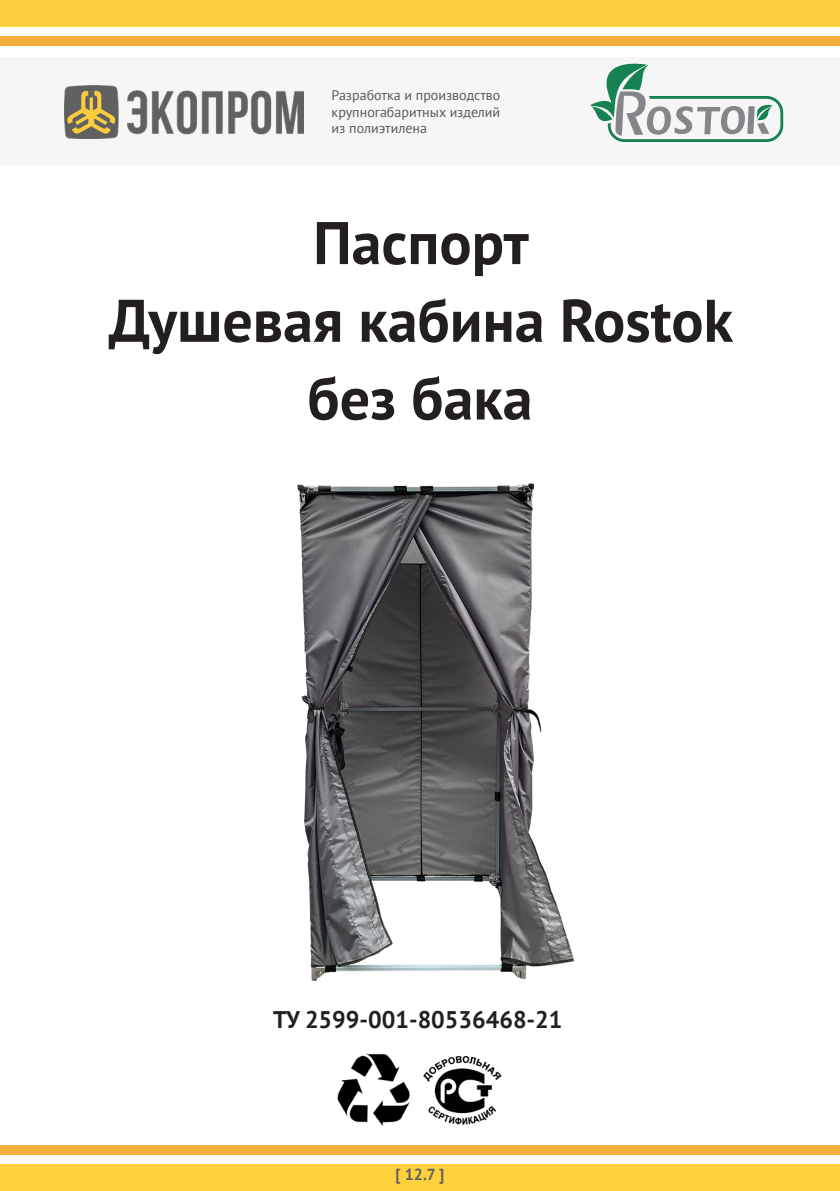
<style>
.page{position:relative;width:840px;height:1191px;background:#fff}
.page>*{position:absolute;margin:0;border:0;box-sizing:border-box;transform-origin:0 0}
.Титульный_заголовок{font:700 60px "PT Sans";color:#231f20}
.ТУ{font:700 24px "PT Sans";color:#231f20}
.Версия{font:700 16px "PT Sans";color:#616260}
.Адресная_строка{font:14px "PT Sans";color:#57585a}
</style>
<div class="page">
<div style="left:0;top:0;width:839px;height:27px;background:#ffcf3d"></div>
<div style="left:0;top:36px;width:839px;height:9px;background:#f3ae3b"></div>
<div style="left:0;top:1164px;width:839px;height:27px;background:#ffd13c"></div>
<div style="left:0;top:1145px;width:839px;height:10px;background:#f3ae3b"></div>
<img style="left:297px;top:482px;width:278px;height:499px">
<img style="left:337px;top:1053px;width:73px;height:73px">
<img style="left:423px;top:1055px;width:79px;height:70px">
<svg style="left:67px;top:63px;width:717px;height:79px;fill:#f6f6f6"></svg>
<img style="left:64px;top:86px;width:239px;height:52px">
<p class="Адресная_строка" style="left:331px;top:86px;width:170px">Разработка и производство</p>
<p class="Адресная_строка" style="left:331px;top:103px;width:170px">крупногабаритных изделий</p>
<p class="Адресная_строка" style="left:331px;top:119px;width:97px">из полиэтилена</p>
<p class="Титульный_заголовок" style="left:313px;top:203px;width:217px">Паспорт</p>
<p class="Титульный_заголовок" style="left:109px;top:281px;width:625px">Душевая кабина Rostok</p>
<p class="Титульный_заголовок" style="left:307px;top:358px;width:226px">без бака</p>
<p class="ТУ" style="left:273px;top:1003px;width:290px">ТУ 2599-001-80536468-21</p>
<p class="Версия" style="left:395px;top:1164px;width:50px">[ 12.7 ]</p>
</div>
